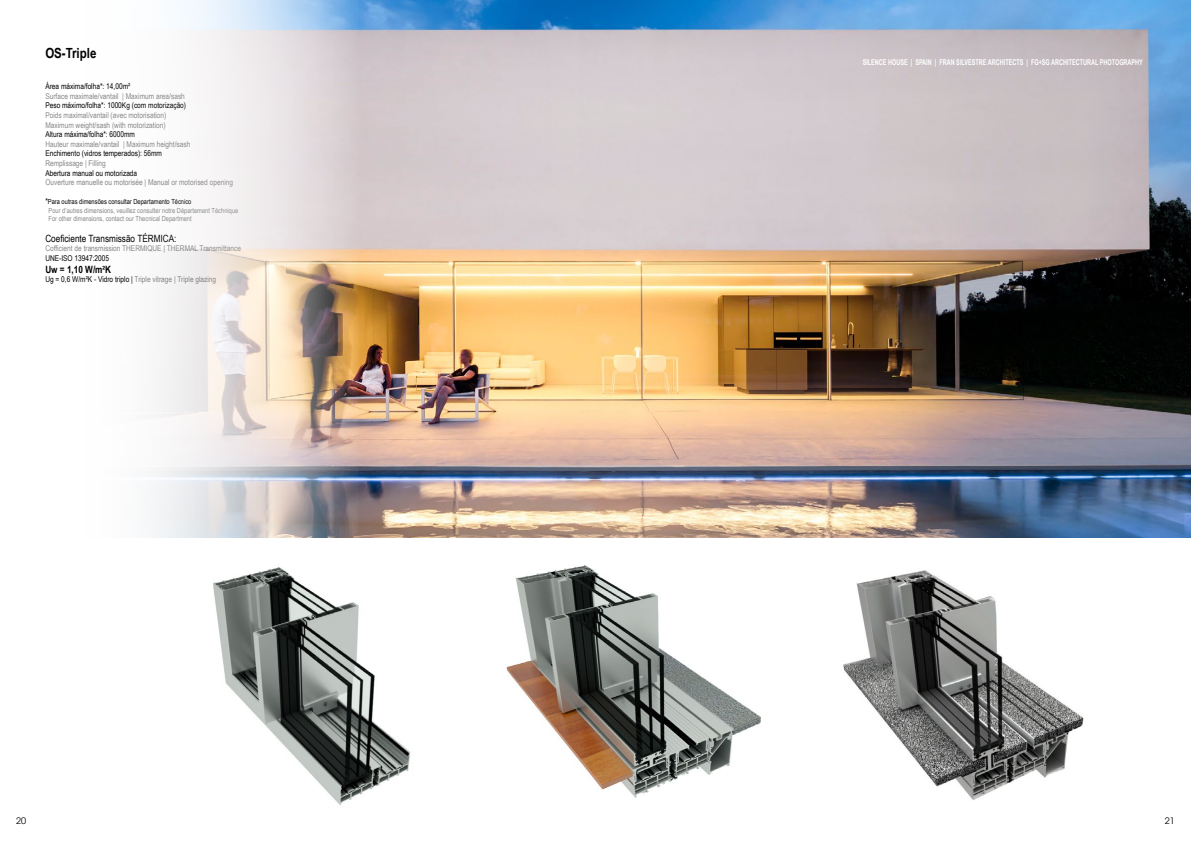
<style>
.page{position:relative;width:1191px;height:842px;background:#fff}
.page>*{position:absolute;margin:0;border:0;box-sizing:border-box;transform-origin:0 0}
.t1{font:700 14px "Arial Narrow";color:#000}
.t2{font:10px "Arial Narrow";color:#000}
.t3{font:700 10px "Arial Narrow";color:#000}
.t4{font:9px "Avant Garde";color:#000}
.t5{font:8px/9.6px "Arial Narrow";color:#878787}
.t6{font:8px "Arial Narrow";color:#000}
.t7{font:700 8px "Arial Narrow";color:#fff;scale:.84 1}
.t8{font:7px/8.4px "Arial Narrow";color:#878787}
.s1{font-size:8px;color:#000}
.s2{color:#000}
</style>
<div class="page">
<img style="left:506px;top:565px;width:255px;height:233px">
<img style="left:843px;top:570px;width:241px;height:230px">
<img style="left:359px;top:0;width:832px;height:537px">
<svg style="left:152px;top:0;width:207px;height:538px"></svg>
<img style="left:213px;top:567px;width:198px;height:239px">
<h1 class="t1" style="left:45px;top:42px;width:53px">OS-Triple</h1>
<p class="t6" style="left:45px;top:81px;width:86px">Área máxima/folha*: 14,00m²</p>
<p class="t5" style="left:45px;top:91px;width:141px">Surface maximale/vantail | Maximum area/sash</p>
<p class="t6" style="left:45px;top:100px;width:142px">Peso máximo/folha*: 1000Kg (com motorização)</p>
<p class="t5" style="left:45px;top:110px;width:123px">Poids maximal/vantail (avec motorisation)<br>Maximum weight/sash (with motorization)</p>
<p class="t6" style="left:45px;top:129px;width:91px">Altura máxima/folha*: 6000mm</p>
<p class="t5" style="left:45px;top:139px;width:146px">Hauteur maximale/vantail | Maximum height/sash</p>
<p class="t6" style="left:45px;top:148px;width:118px">Enchimento (vidros temperados): 56mm</p>
<p class="t5" style="left:45px;top:158px;width:62px">Remplissage | Filling</p>
<p class="t6" style="left:45px;top:167px;width:93px">Abertura manual ou motorizada</p>
<p class="t5" style="left:45px;top:177px;width:189px">Ouverture manuelle ou motorisée | Manual or motorised opening</p>
<p class="t8" style="left:49px;top:197px;width:191px;text-indent:-3px"><span class="s1">*</span><span class="s2">Para outras dimensões consultar Departamento Técnico<br></span>Pour d’autres dimensions, veuillez consulter notre Département Téchnique<br>For other dimensions, contact our Thecnical Department</p>
<p class="t2" style="left:45px;top:231px;width:133px">Coeficiente Transmissão TÉRMICA:</p>
<p class="t5" style="left:45px;top:243px;width:197px">Cofficient de transmission THERMIQUE | THERMAL Transmittance</p>
<p class="t6" style="left:45px;top:252px;width:65px">UNE-ISO 13947:2005</p>
<p class="t3" style="left:45px;top:262px;width:67px">Uw = 1,10 W/m²K</p>
<p class="t5" style="left:45px;top:274px;width:172px"><span class="s2">Ug = 0,6 W/m²K - Vidro triplo |</span> Triple vitrage | Triple glazing</p>
<p class="t7" style="left:862px;top:56px;width:335px">SILENCE HOUSE | SPAIN | FRAN SILVESTRE ARCHITECTS | FG+SG ARCHITECTURAL PHOTOGRAPHY</p>
<p class="t4" style="left:16px;top:815px;width:11px">20</p>
<p class="t4" style="left:1164px;top:815px;width:11px">21</p>
</div>
